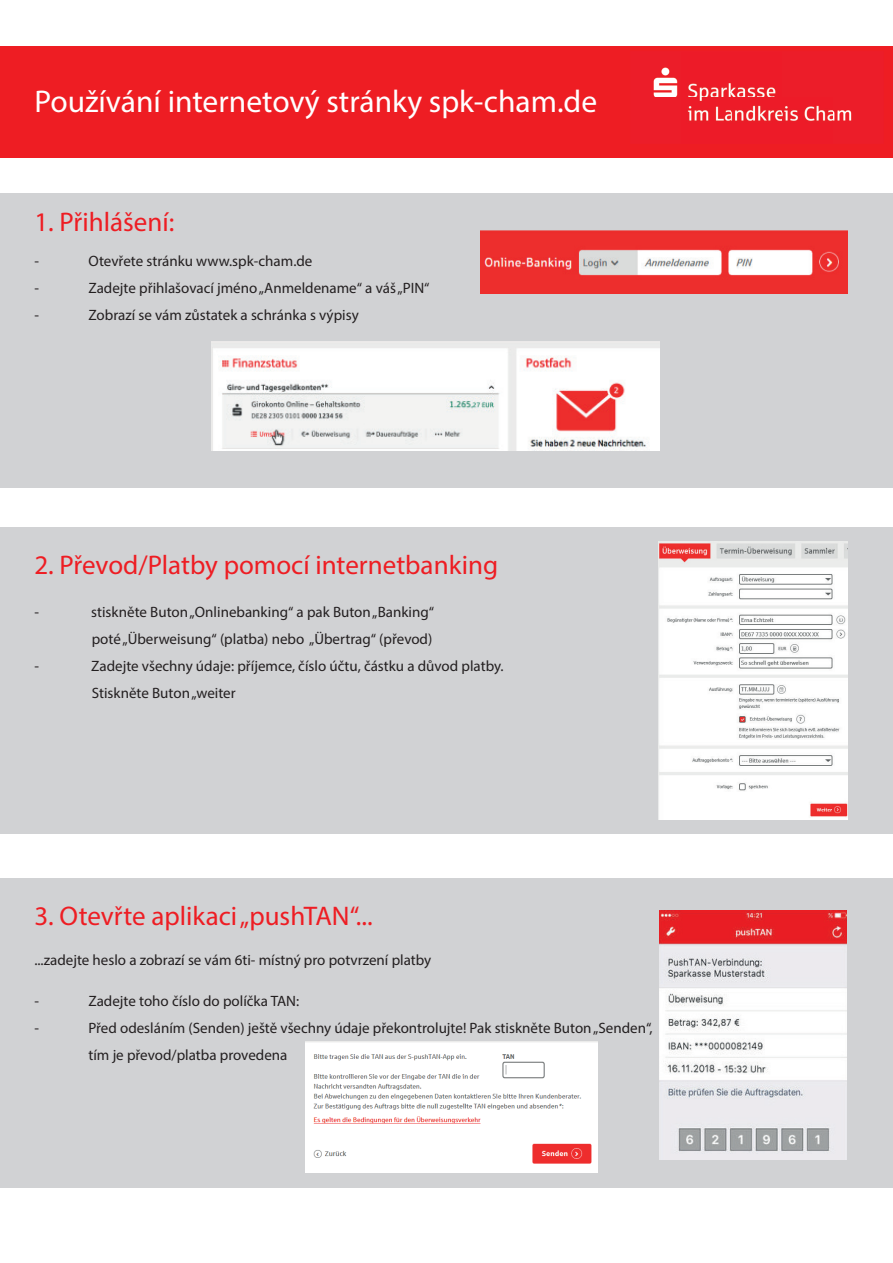
<style>
.page{position:relative;width:893px;height:1263px;background:#fff}
.page>*{position:absolute;margin:0;border:0;box-sizing:border-box;transform-origin:0 0}
.t1{font:31.5px "Myriad Pro";color:#fff}
.t2{font:27px "Myriad Pro";color:#ee1d23}
.t3{font:15px/27px "Myriad Pro";color:#231f20}
</style>
<div class="page">
<div style="left:0;top:193px;width:893px;height:294px;background:#d1d2d4"></div>
<div style="left:0;top:46px;width:893px;height:112px;background:#ee1d23"></div>
<div style="left:0;top:527px;width:893px;height:306px;background:#d1d2d4"></div>
<div style="left:0;top:878px;width:893px;height:309px;background:#d1d2d4"></div>
<img style="left:659px;top:910px;width:187px;height:250px">
<img style="left:653px;top:67px;width:199px;height:54px">
<img style="left:480px;top:231px;width:367px;height:62px">
<img style="left:212px;top:341px;width:447px;height:110px">
<img style="left:658px;top:541px;width:189px;height:279px">
<img style="left:305px;top:1042px;width:292px;height:130px">
<h1 class="t1" style="left:34px;top:82px;width:564px">Používání internetový stránky spk-cham.de</h1>
<h2 class="t2" style="left:34px;top:205px;width:141px">1. Přihlášení:</h2>
<p class="t3" style="left:34px;top:247px;width:6px">-</p>
<p class="t3" style="left:88px;top:247px;width:225px">Otevřete stránku www.spk-cham.de</p>
<p class="t3" style="left:34px;top:274px;width:6px">-</p>
<p class="t3" style="left:88px;top:274px;width:343px">Zadejte přihlašovací jméno „Anmeldename“ a váš „PIN“</p>
<p class="t3" style="left:34px;top:301px;width:6px">-</p>
<p class="t3" style="left:88px;top:301px;width:272px">Zobrazí se vám zůstatek a schránka s výpisy</p>
<h2 class="t2" style="left:34px;top:548px;width:465px">2. Převod/Platby pomocí internetbanking</h2>
<p class="t3" style="left:34px;top:598px;width:6px">-</p>
<p class="t3" style="left:91px;top:598px;width:344px">stiskněte Buton „Onlinebanking“ a pak Buton „Banking“ poté „Überweisung“ (platba) nebo „Übertrag“ (převod)</p>
<p class="t3" style="left:34px;top:652px;width:6px">-</p>
<p class="t3" style="left:91px;top:652px;width:414px">Zadejte všechny údaje: příjemce, číslo účtu, částku a důvod platby.<br>Stiskněte Buton „weiter</p>
<h2 class="t2" style="left:34px;top:900px;width:340px">3. Otevřte aplikaci „pushTAN“...</h2>
<p class="t3" style="left:34px;top:946px;width:398px">...zadejte heslo a zobrazí se vám 6ti- místný pro potvrzení platby</p>
<p class="t3" style="left:34px;top:987px;width:6px">-</p>
<p class="t3" style="left:88px;top:987px;width:212px">Zadejte toho číslo do políčka TAN:</p>
<p class="t3" style="left:34px;top:1014px;width:6px">-</p>
<p class="t3" style="left:88px;top:1014px;width:566px">Před odesláním (Senden) ještě všechny údaje překontrolujte! Pak stiskněte Buton „Senden“, tím je převod/platba provedena</p>
</div>
